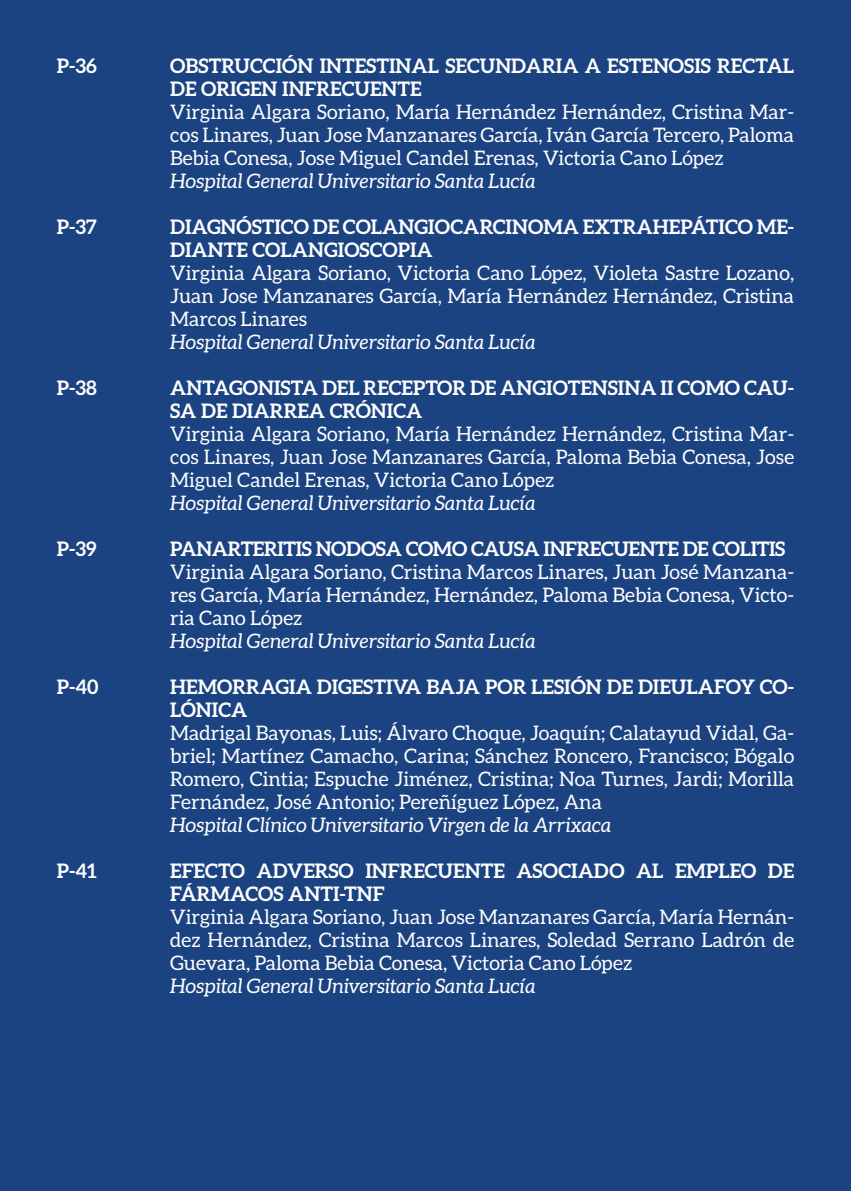
<style>
.page{position:relative;width:851px;height:1191px;background:#fff}
.page>*{position:absolute;margin:0;border:0;box-sizing:border-box;transform-origin:0 0}
.t1{font:20px/23px "Aleo";color:#fff;text-align:justify}
.t2{font:700 20px/23px "Aleo";color:#fff}
.hospit{font:italic 20px "Aleo";color:#fff}
.s1{font-weight:700}
</style>
<div class="page">
<div style="left:0;top:0;width:850px;height:1191px;background:#1b4281"></div>
<p class="t2" style="left:57px;top:54px;width:42px">P-36</p>
<p class="t2" style="left:170px;top:54px;width:625px">OBSTRUCCIÓN INTESTINAL SECUNDARIA A ESTENOSIS RECTAL<br>DE ORIGEN INFRECUENTE</p>
<p class="t1" style="left:170px;top:100px;width:625px">Virginia Algara Soriano, María Hernández Hernández, Cristina Mar&shy;cos Linares, Juan Jose Manzanares García, Iván García Tercero, Paloma Bebia Conesa, Jose Miguel Candel Erenas, Victoria Cano López</p>
<p class="hospit" style="left:170px;top:169px;width:367px">Hospital General Universitario Santa Lucía</p>
<p class="t2" style="left:57px;top:215px;width:42px">P-37</p>
<p class="t2" style="left:170px;top:215px;width:625px">DIAGNÓSTICO DE COLANGIOCARCINOMA EXTRAHEPÁTICO ME-<br>DIANTE COLANGIOSCOPIA</p>
<p class="t1" style="left:170px;top:261px;width:625px">Virginia Algara Soriano, Victoria Cano López, Violeta Sastre Lozano, Juan Jose Manzanares García, María Hernández Hernández, Cristina Marcos Linares</p>
<p class="hospit" style="left:170px;top:330px;width:367px">Hospital General Universitario Santa Lucía</p>
<p class="t2" style="left:57px;top:376px;width:41px">P-38</p>
<p class="t2" style="left:170px;top:376px;width:625px">ANTAGONISTA DEL RECEPTOR DE ANGIOTENSINA II COMO CAU-<br>SA DE DIARREA CRÓNICA</p>
<p class="t1" style="left:170px;top:422px;width:625px">Virginia Algara Soriano, María Hernández Hernández, Cristina Mar&shy;cos Linares, Juan Jose Manzanares García, Paloma Bebia Conesa, Jose Miguel Candel Erenas, Victoria Cano López</p>
<p class="hospit" style="left:170px;top:491px;width:367px">Hospital General Universitario Santa Lucía</p>
<p class="t2" style="left:57px;top:537px;width:41px">P-39</p>
<p class="t1" style="left:170px;top:537px;width:625px;text-align:left"><span class="s1">PANARTERITIS NODOSA COMO CAUSA INFRECUENTE DE COLITIS </span>Virginia Algara Soriano, Cristina Marcos Linares, Juan José Manzana&shy;res García, María Hernández, Hernández, Paloma Bebia Conesa, Victo&shy;ria Cano López</p>
<p class="hospit" style="left:170px;top:629px;width:367px">Hospital General Universitario Santa Lucía</p>
<p class="t2" style="left:57px;top:675px;width:43px">P-40</p>
<p class="t2" style="left:170px;top:675px;width:625px">HEMORRAGIA DIGESTIVA BAJA POR LESIÓN DE DIEULAFOY CO-<br>LÓNICA</p>
<p class="t1" style="left:170px;top:721px;width:625px">Madrigal Bayonas, Luis; Álvaro Choque, Joaquín; Calatayud Vidal, Ga&shy;briel; Martínez Camacho, Carina; Sánchez Roncero, Francisco; Bógalo Romero, Cintia; Espuche Jiménez, Cristina; Noa Turnes, Jardi; Morilla Fernández, José Antonio; Pereñíguez López, Ana</p>
<p class="hospit" style="left:170px;top:813px;width:442px">Hospital Clínico Universitario Virgen de la Arrixaca</p>
<p class="t2" style="left:57px;top:859px;width:41px">P-41</p>
<p class="t2" style="left:170px;top:859px;width:625px">EFECTO ADVERSO INFRECUENTE ASOCIADO AL EMPLEO DE<br>FÁRMACOS ANTI-TNF</p>
<p class="t1" style="left:170px;top:905px;width:625px">Virginia Algara Soriano, Juan Jose Manzanares García, María Hernán&shy;dez Hernández, Cristina Marcos Linares, Soledad Serrano Ladrón de Guevara, Paloma Bebia Conesa, Victoria Cano López</p>
<p class="hospit" style="left:170px;top:974px;width:367px">Hospital General Universitario Santa Lucía</p>
</div>
